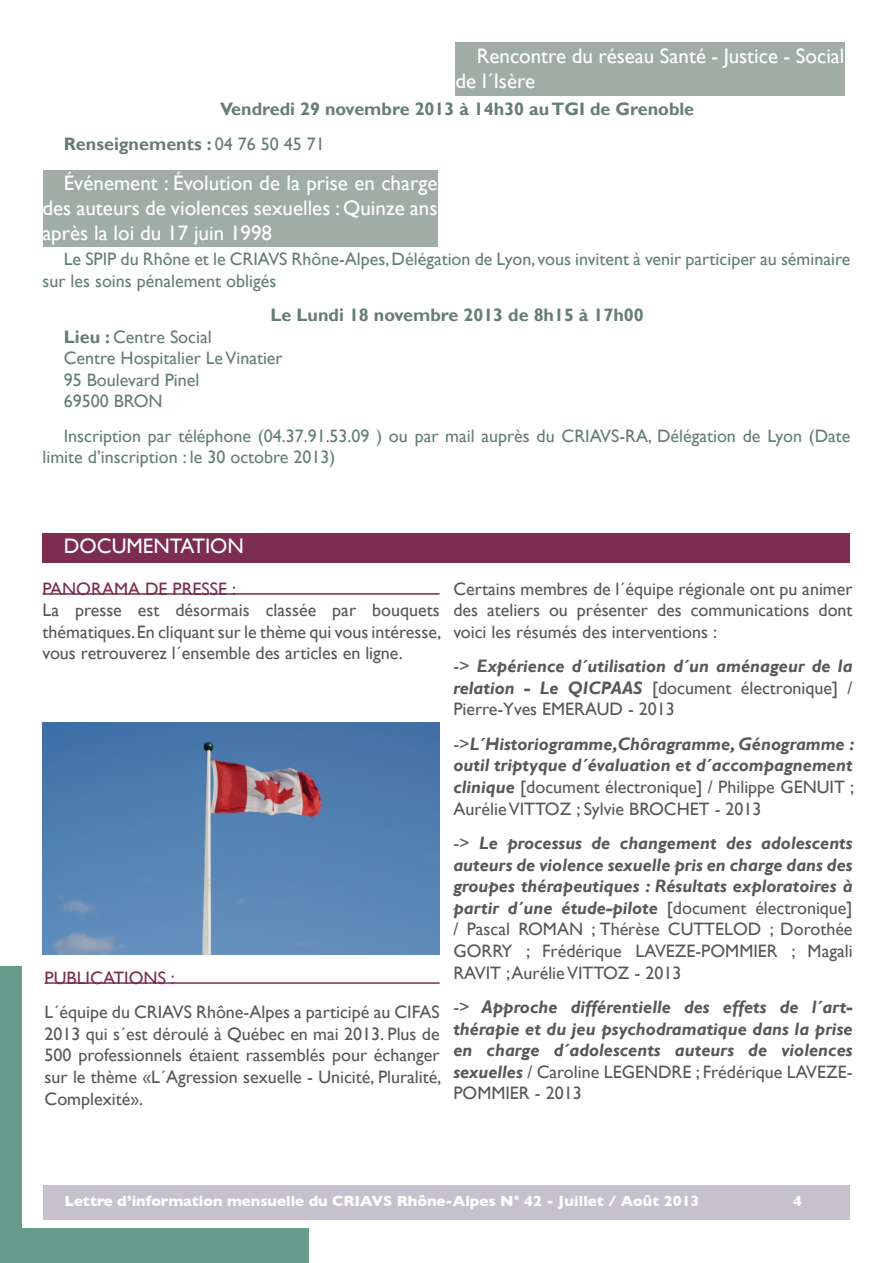
<style>
.page{position:relative;width:893px;height:1263px;background:#fff}
.page>*{position:absolute;margin:0;border:0;box-sizing:border-box;transform-origin:0 0}
.t1{font:21px/25.2px "Gill Sans";color:#fff}
.t2{font:italic 700 18px/21.6px "Gill Sans";color:#57585a;text-align:justify}
.t3{font:18px/21.6px "Gill Sans";color:#57585a;text-align:justify}
.t4{font:18px/21.6px "Gill Sans";color:#657e75}
.t5{font:700 18px/34.3px "Gill Sans";color:#657e75}
.t6{font:18px "Gill Sans";color:#7c2d51}
.t7{font:700 15px "Gill Sans";color:#fff}
.s1{font-weight:400}
.s2{font-weight:700}
.s3{font-weight:400;font-style:normal}
</style>
<div class="page">
<div style="left:0;top:1229px;width:308px;height:34px;background:#679b8b"></div>
<div style="left:0;top:966px;width:21px;height:297px;background:#679b8b"></div>
<div style="left:43px;top:1185px;width:807px;height:35px;background:#c6c2cc"></div>
<div style="left:455px;top:43px;width:389px;height:53px;background:#a0ada7"></div>
<div style="left:43px;top:171px;width:394px;height:76px;background:#a0ada7"></div>
<hr style="left:45px;top:982px;width:395px;height:2px;background:#7c2d51">
<div style="left:43px;top:533px;width:807px;height:30px;background:#7c2d51"></div>
<hr style="left:43px;top:593px;width:397px;height:2px;background:#7c2d51">
<img style="left:43px;top:722px;width:397px;height:232px">
<p class="t1" style="left:455px;top:43px;width:390px;text-indent:21px">Rencontre du réseau Santé - Justice - Social de l´Isère</p>
<p class="t5" style="left:64px;top:93px;width:632px;text-indent:156px">Vendredi 29 novembre 2013 à 14h30 au TGI de Grenoble<br>Renseignements : <span class="s1">04 76 50 45 71</span></p>
<p class="t1" style="left:43px;top:170px;width:396px;text-align:justify;text-indent:21px">Événement : Évolution de la prise en charge des auteurs de violences sexuelles : Quinze ans après la loi du 17 juin 1998</p>
<p class="t4" style="left:43px;top:248px;width:809px;text-indent:21px">Le SPIP du Rhône et le CRIAVS Rhône-Alpes, Délégation de Lyon, vous invitent à venir participer au séminaire sur les soins pénalement obligés</p>
<p class="t5" style="left:271px;top:298px;width:375px">Le Lundi 18 novembre 2013 de 8h15 à 17h00</p>
<p class="t4" style="left:64px;top:326px;width:220px"><span class="s2">Lieu :</span> Centre Social<br>Centre Hospitalier Le Vinatier<br>95 Boulevard Pinel<br>69500 BRON</p>
<p class="t4" style="left:43px;top:425px;width:809px;text-indent:21px">Inscription par téléphone (04.37.91.53.09 ) ou par mail auprès du CRIAVS-RA, Délégation de Lyon (Date limite d’inscription : le 30 octobre 2013)</p>
<p class="t1" style="left:64px;top:534px;width:182px">DOCUMENTATION</p>
<p class="t6" style="left:43px;top:578px;width:195px">PANORAMA DE PRESSE :</p>
<p class="t3" style="left:43px;top:600px;width:400px">La presse est désormais classée par bouquets thématiques. En cliquant sur le thème qui vous intéresse, vous retrouverez l´ensemble des articles en ligne.</p>
<p class="t6" style="left:45px;top:967px;width:132px">PUBLICATIONS :</p>
<p class="t3" style="left:45px;top:1001px;width:398px">L´équipe du CRIAVS Rhône-Alpes a participé au CIFAS 2013 qui s´est déroulé à Québec en mai 2013. Plus de 500 professionnels étaient rassemblés pour échanger sur le thème «L´Agression sexuelle - Unicité, Pluralité, Complexité».</p>
<p class="t3" style="left:453px;top:578px;width:401px">Certains membres de l´équipe régionale ont pu animer des ateliers ou présenter des communications dont voici les résumés des interventions :</p>
<p class="t2" style="left:453px;top:656px;width:401px"><span class="s3">-&gt;</span> Expérience d´utilisation d´un aménageur de la relation - Le QICPAAS <span class="s3">[document électronique] / Pierre-Yves EMERAUD - 2013</span></p>
<p class="t2" style="left:453px;top:733px;width:403px"><span class="s3">-&gt;</span>L´Historiogramme,Chôragramme, Génogramme : outil triptyque d´évaluation et d´accompagnement clinique <span class="s3">[document électronique] / Philippe GENUIT ; Aurélie VITTOZ ; Sylvie BROCHET - 2013</span></p>
<p class="t2" style="left:453px;top:833px;width:401px"><span class="s3">-&gt;</span> Le processus de changement des adolescents auteurs de violence sexuelle pris en charge dans des groupes thérapeutiques : Résultats exploratoires à partir d´une étude-pilote <span class="s3">[document électronique] / Pascal ROMAN ; Thérèse CUTTELOD ; Dorothée GORRY ; Frédérique LAVEZE-POMMIER ; Magali RAVIT ; Aurélie VITTOZ - 2013</span></p>
<p class="t2" style="left:453px;top:996px;width:401px"><span class="s3">-&gt;</span> Approche différentielle des effets de l´art&shy;thérapie et du jeu psychodramatique dans la prise en charge d´adolescents auteurs de violences sexuelles <span class="s3">/ Caroline LEGENDRE ; Frédérique LAVEZE-POMMIER - 2013</span></p>
<p class="t7" style="left:65px;top:1192px;width:636px">Lettre d’information mensuelle du CRIAVS Rhône-Alpes N° 42 - Juillet / Août 2013</p>
<p class="t7" style="left:793px;top:1192px;width:10px">4</p>
</div>
